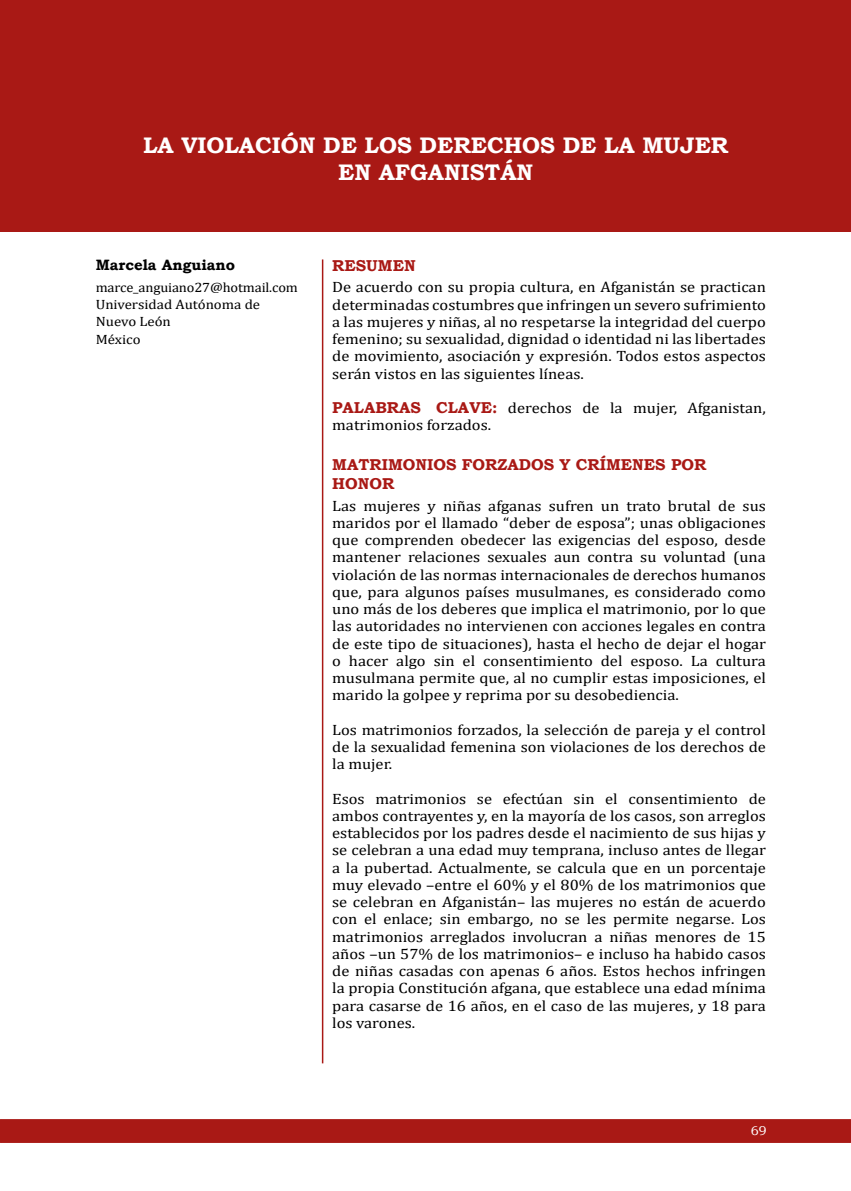
<style>
.page{position:relative;width:851px;height:1191px;background:#fff}
.page>*{position:absolute;margin:0;border:0;box-sizing:border-box;transform-origin:0 0}
.t1{font:700 22.5px/27px "Bookman Old Style";color:#fff;text-align:center}
.t2{font:700 15.75px/18.9px "Bookman Old Style";color:#a91915}
.t3{font:15px/17.2px "Cambria";color:#000;text-align:justify;scale:1.1 1}
.t4{font:700 15px "Bookman Old Style";color:#000}
.t5{font:13.5px/17.2px "Cambria";letter-spacing:-.01em;color:#000;scale:1.07 1}
.t6{font:12.75px "Bookman Old Style";color:#fff}
.s1{font-family:"Bookman Old Style";font-weight:700;font-size:15.75px;color:#a91915}
</style>
<div class="page">
<hr style="left:322px;top:259px;width:1px;height:804px;background:#a91915">
<div style="left:0;top:1119px;width:850px;height:24px;background:#a91915;border:2px solid #a91915"></div>
<div style="left:0;top:0;width:850px;height:231px;background:#a91915"></div>
<h1 class="t1" style="left:143px;top:132px;width:586px">LA VIOLACIÓN DE LOS DERECHOS DE LA MUJER<br>EN AFGANISTÁN</h1>
<p class="t4" style="left:96px;top:254px;width:141px">Marcela Anguiano</p>
<p class="t5" style="left:96px;top:278px;width:190px">marce_anguiano27@hotmail.com<br>Universidad Autónoma de<br>Nuevo León<br>México</p>
<p class="t2" style="left:332px;top:256px;width:85px">RESUMEN</p>
<p class="t3" style="left:332px;top:278px;width:395px">De acuerdo con su propia cultura, en Afganistán se practican determinadas costumbres que infringen un severo sufrimiento a las mujeres y niñas, al no respetarse la integridad del cuerpo femenino; su sexualidad, dignidad o identidad ni las libertades de movimiento, asociación y expresión. Todos estos aspectos serán vistos en las siguientes líneas.</p>
<p class="t3" style="left:332px;top:399px;width:395px"><span class="s1">PALABRAS CLAVE:</span> derechos de la mujer, Afganistan, matrimonios forzados.</p>
<p class="t2" style="left:332px;top:455px;width:375px">MATRIMONIOS FORZADOS Y CRÍMENES POR<br>HONOR</p>
<p class="t3" style="left:332px;top:497px;width:395px">Las mujeres y niñas afganas sufren un trato brutal de sus maridos por el llamado “deber de esposa”; unas obligaciones que comprenden obedecer las exigencias del esposo, desde mantener relaciones sexuales aun contra su voluntad (una violación de las normas internacionales de derechos humanos que, para algunos países musulmanes, es considerado como uno más de los deberes que implica el matrimonio, por lo que las autoridades no intervienen con acciones legales en contra de este tipo de situaciones), hasta el hecho de dejar el hogar o hacer algo sin el consentimiento del esposo. La cultura musulmana permite que, al no cumplir estas imposiciones, el marido la golpee y reprima por su desobediencia.</p>
<p class="t3" style="left:332px;top:721px;width:395px">Los matrimonios forzados, la selección de pareja y el control de la sexualidad femenina son violaciones de los derechos de la mujer.</p>
<p class="t3" style="left:332px;top:789px;width:395px">Esos matrimonios se efectúan sin el consentimiento de ambos contrayentes y, en la mayoría de los casos, son arreglos establecidos por los padres desde el nacimiento de sus hijas y se celebran a una edad muy temprana, incluso antes de llegar a la pubertad. Actualmente, se calcula que en un porcentaje muy elevado –entre el 60% y el 80% de los matrimonios que se celebran en Afganistán– las mujeres no están de acuerdo con el enlace; sin embargo, no se les permite negarse. Los matrimonios arreglados involucran a niñas menores de 15 años –un 57% de los matrimonios– e incluso ha habido casos de niñas casadas con apenas 6 años. Estos hechos infringen la propia Constitución afgana, que establece una edad mínima para casarse de 16 años, en el caso de las mujeres, y 18 para los varones.</p>
<p class="t6" style="left:750px;top:1122px;width:17px">69</p>
</div>
